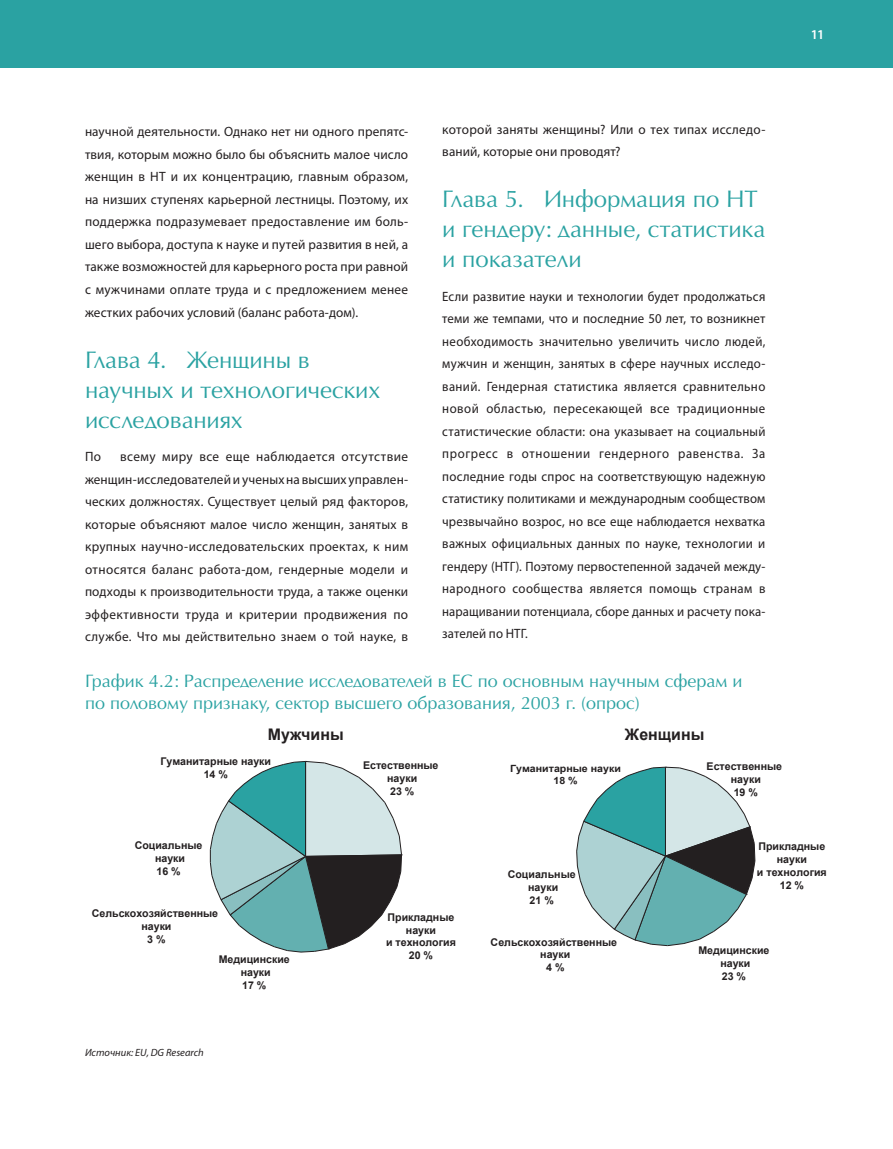
<style>
.page{position:relative;width:893px;height:1149px;background:#fff}
.page>*{position:absolute;margin:0;border:0;box-sizing:border-box;transform-origin:0 0}
.ae_intertitre1{font:24px/30px "AG Opus HR";letter-spacing:-.005em;color:#2aa2a2}
.aa_texte_fer{font:24px/30px "AG Opus HR";letter-spacing:-.01em;color:#2aa2a2}
.bfg_figure_titre_1{font:18px/21.6px "AG Opus HR";color:#2aa2a2}
.t1{font:700 15.9px "Arial";color:#231f20}
.aa_texte_fer-2{font:13.5px/22.5px "Myriad Pro";letter-spacing:.015em;color:#231f20;text-align:justify}
.aa_texte_fer-3{font:13.5px/22.5px "Myriad Pro";letter-spacing:.015em;color:#231f20;text-align:justify;scale:.95 1}
.t2{font:600 13.5px "Myriad Pro";color:#fff}
.t3{font:700 10.65px/12.8px "Arial";color:#231f20;text-align:center}
.bg_source{font:italic 10.5px "Myriad Pro";color:#231f20}
.t4{font:700 9.9px/11.9px "Arial";color:#231f20;text-align:center;scale:1.07 1}
</style>
<div class="page">
<div style="left:0;top:0;width:893px;height:68px;background:#2aa2a2"></div>
<svg style="left:576px;top:766px;width:179px;height:179px"></svg>
<hr style="left:665px;top:767px;width:1px;height:88px;background:#231f20">
<svg style="left:210px;top:761px;width:193px;height:191px"></svg>
<hr style="left:305px;top:761px;width:1px;height:95px;background:#231f20">
<p class="t2" style="left:811px;top:26px;width:15px">11</p>
<p class="aa_texte_fer-2" style="left:85px;top:120px;width:325px">научной деятельности. Однако нет ни одного препятс&shy;твия, которым можно было бы объяснить малое число женщин в НТ и их концентрацию, главным образом, на низших ступенях карьерной лестницы. Поэтому, их поддержка подразумевает предоставление им боль&shy;шего выбора, доступа к науке и путей развития в ней, а также возможностей для карьерного роста при равной с мужчинами оплате труда и с предложением менее жестких рабочих условий (баланс работа-дом).</p>
<p class="aa_texte_fer" style="left:85px;top:345px;width:297px">Глава 4. Женщины в научных и технологических исследованиях</p>
<p class="aa_texte_fer-2" style="left:85px;top:445px;width:18px">По</p>
<p class="aa_texte_fer-2" style="left:85px;top:445px;width:325px;text-indent:35px">всему миру все еще наблюдается отсутствие женщин-исследователей и ученых на высших управлен&shy;ческих должностях. Существует целый ряд факторов, которые объясняют малое число женщин, занятых в крупных научно-исследовательских проектах, к ним относятся баланс работа-дом, гендерные модели и подходы к производительности труда, а также оценки эффективности труда и критерии продвижения по службе. Что мы действительно знаем о той науке, в</p>
<p class="aa_texte_fer-2" style="left:442px;top:117px;width:325px">которой заняты женщины? Или о тех типах исследо&shy;ваний, которые они проводят?</p>
<p class="ae_intertitre1" style="left:442px;top:184px;width:325px">Глава 5. Информация по НТ и гендеру: данные, статистика и показатели</p>
<p class="aa_texte_fer-3" style="left:442px;top:284px;width:342px">Если развитие науки и технологии будет продолжаться теми же темпами, что и последние 50 лет, то возникнет необходимость значительно увеличить число людей, мужчин и женщин, занятых в сфере научных исследо&shy;ваний. Гендерная статистика является сравнительно новой областью, пересекающей все традиционные статистические области: она указывает на социальный прогресс в отношении гендерного равенства. За последние годы спрос на соответствующую надежную статистику политиками и международным сообществом чрезвычайно возрос, но все еще наблюдается нехватка важных официальных данных по науке, технологии и гендеру (НТГ). Поэтому первостепенной задачей между&shy;народного сообщества является помощь странам в наращивании потенциала, сборе данных и расчету пока&shy;зателей по НТГ.</p>
<p class="bfg_figure_titre_1" style="left:85px;top:670px;width:659px">График 4.2: Распределение исследователей в ЕС по основным научным сферам и по половому признаку, сектор высшего образования, 2003 г. (опрос)</p>
<p class="t1" style="left:268px;top:723px;width:77px">Мужчины</p>
<p class="t1" style="left:625px;top:723px;width:81px">Женщины</p>
<p class="t3" style="left:363px;top:759px;width:77px">Естественные науки<br>23 %</p>
<p class="t3" style="left:160px;top:755px;width:112px">Гуманитарные науки<br>14 %</p>
<p class="t3" style="left:707px;top:760px;width:77px">Естественные науки<br>19 %</p>
<p class="t4" style="left:510px;top:762px;width:105px">Гуманитарные науки<br>18 %</p>
<p class="t3" style="left:135px;top:839px;width:69px">Социальные науки<br>16 %</p>
<p class="t3" style="left:92px;top:907px;width:128px">Сельскохозяйственные науки<br>3 %</p>
<p class="t3" style="left:219px;top:953px;width:73px">Медицинские</p>
<p class="bg_source" style="left:85px;top:1045px;width:120px">Источник: ЕU, DG Research</p>
<p class="t3" style="left:241px;top:966px;width:32px;text-align:left">науки<br>17 %</p>
<p class="t3" style="left:386px;top:910px;width:71px">Прикладные науки<br>и технология</p>
<p class="t3" style="left:409px;top:949px;width:26px">20 %</p>
<p class="t3" style="left:508px;top:868px;width:69px">Социальные науки<br>21 %</p>
<p class="t3" style="left:491px;top:935px;width:128px">Сельскохозяйственные науки<br>4 %</p>
<p class="t3" style="left:757px;top:840px;width:71px">Прикладные науки<br>и технология<br>12 %</p>
<p class="t3" style="left:698px;top:944px;width:73px">Медицинские науки<br>23 %</p>
</div>
